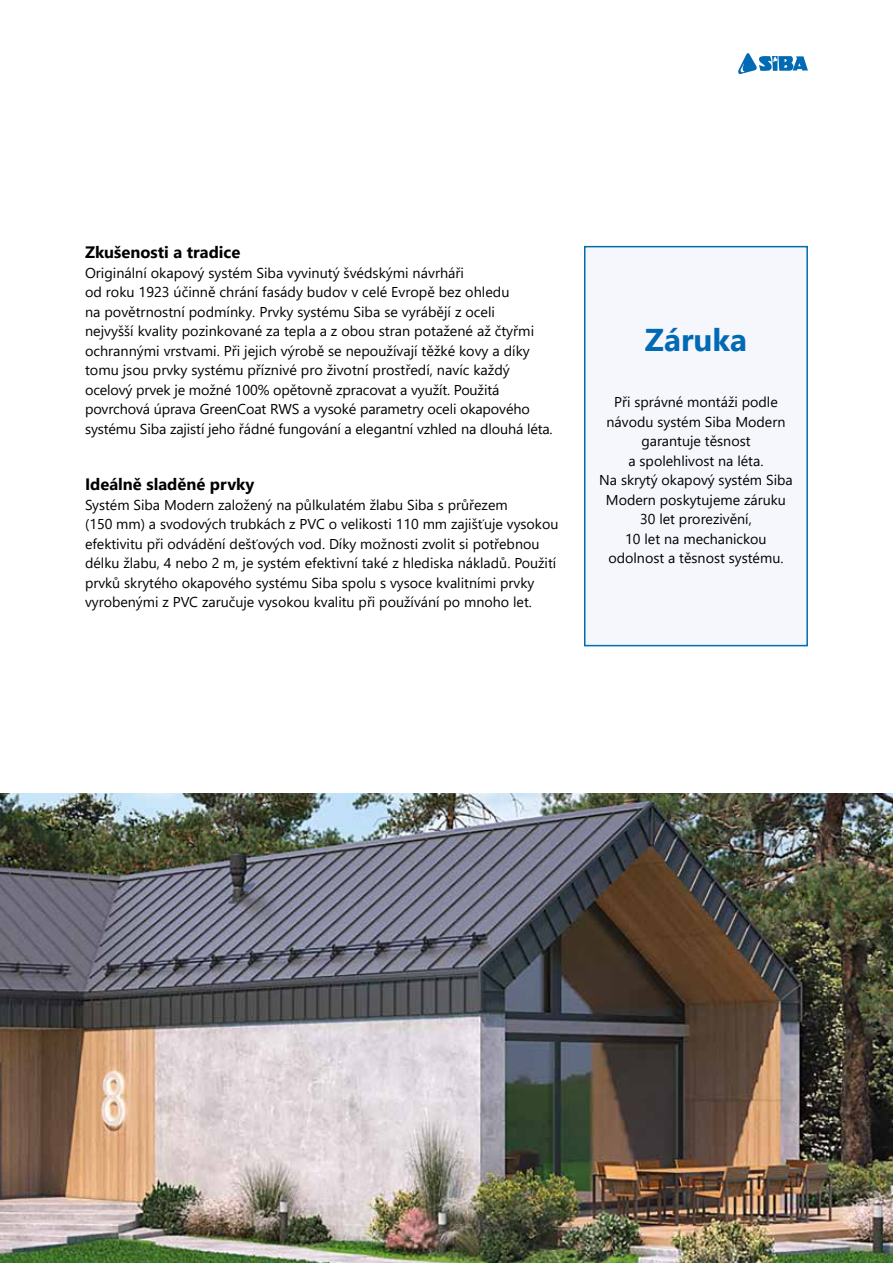
<style>
.page{position:relative;width:893px;height:1263px;background:#fff}
.page>*{position:absolute;margin:0;border:0;box-sizing:border-box;transform-origin:0 0}
.t1{font:700 31.5px "Segoe UI";color:#006ab4}
.t2{font:700 16.5px "Segoe UI";color:#000}
.t3{font:14.25px/19.5px "Segoe UI";color:#000}
</style>
<div class="page">
<div style="left:585px;top:247px;width:222px;height:399px;background:#f5f7fc"></div>
<div style="left:584px;top:246px;width:224px;height:400px;border:2px solid #006ab4"></div>
<img style="left:0;top:793px;width:893px;height:470px">
<svg style="left:738px;top:53px;width:70px;height:21px"></svg>
<p class="t2" style="left:85px;top:237px;width:157px">Zkušenosti a tradice</p>
<p class="t3" style="left:85px;top:262px;width:469px">Originální okapový systém Siba vyvinutý švédskými návrháři<br>od roku 1923 účinně chrání fasády budov v celé Evropě bez ohledu<br>na povětrnostní podmínky. Prvky systému Siba se vyrábějí z oceli<br>nejvyšší kvality pozinkované za tepla a z obou stran potažené až čtyřmi ochrannými vrstvami. Při jejich výrobě se nepoužívají těžké kovy a díky tomu jsou prvky systému příznivé pro životní prostředí, navíc každý ocelový prvek je možné 100% opětovně zpracovat a využít. Použitá povrchová úprava GreenCoat RWS a vysoké parametry oceli okapového systému Siba zajistí jeho řádné fungování a elegantní vzhled na dlouhá léta.</p>
<p class="t2" style="left:85px;top:469px;width:171px">Ideálně sladěné prvky</p>
<p class="t3" style="left:85px;top:493px;width:475px">Systém Siba Modern založený na půlkulatém žlabu Siba s průřezem<br>(150 mm) a svodových trubkách z PVC o velikosti 110 mm zajišťuje vysokou efektivitu při odvádění dešťových vod. Díky možnosti zvolit si potřebnou délku žlabu, 4 nebo 2 m, je systém efektivní také z hlediska nákladů. Použití prvků skrytého okapového systému Siba spolu s vysoce kvalitními prvky vyrobenými z PVC zaručuje vysokou kvalitu při používání po mnoho let.</p>
<h1 class="t1" style="left:645px;top:310px;width:104px">Záruka</h1>
<p class="t3" style="left:599px;top:391px;width:195px;text-align:center">Při správné montáži podle návodu systém Siba Modern garantuje těsnost<br>a spolehlivost na léta.<br>Na skrytý okapový systém Siba<br>Modern poskytujeme záruku<br>30 let prorezivění,<br>10 let na mechanickou odolnost a těsnost systému.</p>
</div>
